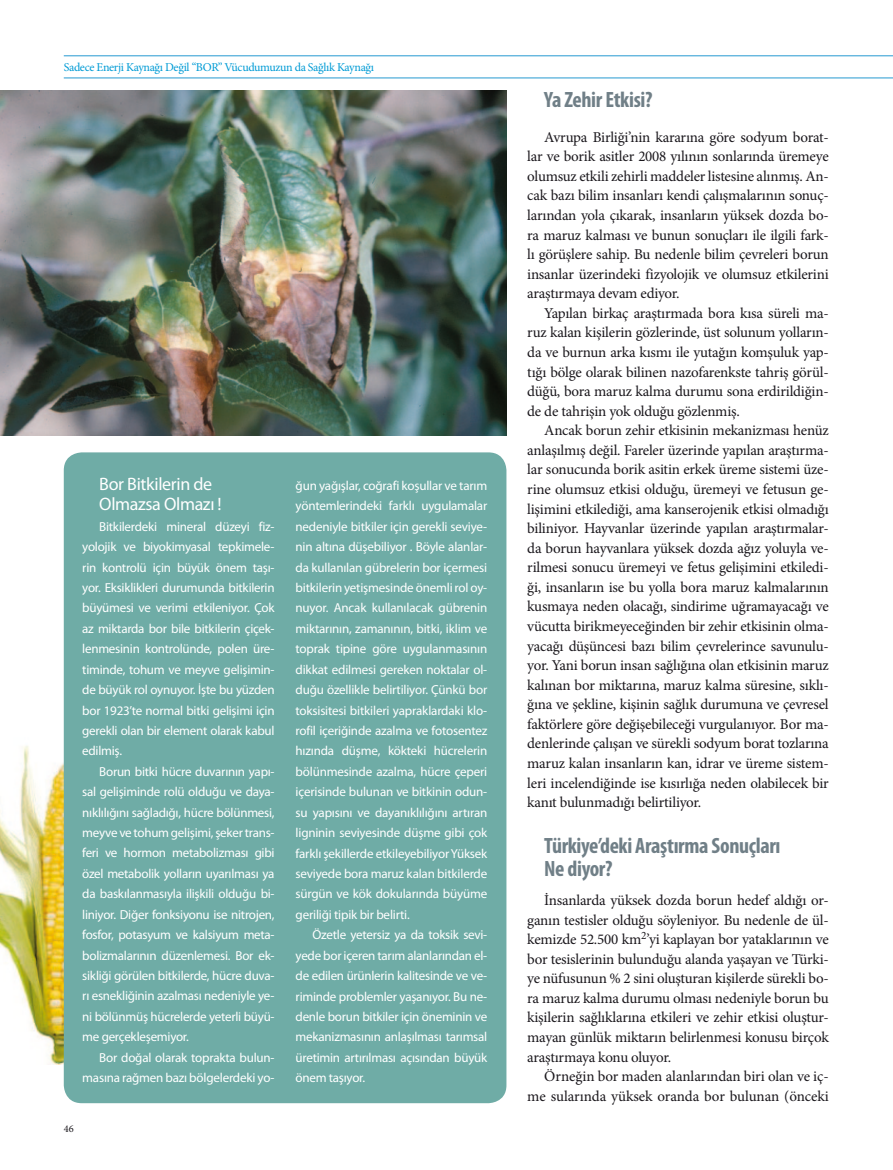
<style>
.page{position:relative;width:893px;height:1170px;background:#fff}
.page>*{position:absolute;margin:0;border:0;box-sizing:border-box;transform-origin:0 0}
.t1{font:700 condensed 22.2px/22.2px "Myriad Pro";letter-spacing:-.015em;color:#707f87}
.t2{font:18px/20.4px "Myriad Pro";letter-spacing:-.02em;color:#fff}
.t3{font:15px/19.5px "Minion Pro";letter-spacing:-.015em;color:#1a171c;text-align:justify}
.t4{font:13.05px/20.4px "Myriad Pro";letter-spacing:-.02em;color:#fff;text-align:justify}
.t5{font:12px "Minion Pro";letter-spacing:-.03em;color:#009bd5}
.t6{font:10.35px "Minion Pro";color:#1a171c}
</style>
<div class="page">
<img style="left:0;top:729px;width:64px;height:335px">
<hr style="left:64px;top:56px;width:829px;height:1px;background:#2699d1">
<hr style="left:64px;top:78px;width:829px;height:1px;background:#2699d1">
<img style="left:0;top:91px;width:506px;height:344px">
<div style="left:64px;top:452px;width:442px;height:651px;background:#6faca6;border-radius:18px"></div>
<p class="t5" style="left:64px;top:59px;width:312px">Sadece Enerji Kaynağı Değil “BOR” Vücudumuzun da Sağlık Kaynağı</p>
<p class="t2" style="left:99px;top:473px;width:124px">Bor Bitkilerin de<br>Olmazsa Olmazı !</p>
<p class="t4" style="left:82px;top:516px;width:194px;text-indent:17px">Bitkilerdeki mineral düzeyi fiz&shy;yolojik ve biyokimyasal tepkimele&shy;rin kontrolü için büyük önem taşı&shy;yor. Eksiklikleri durumunda bitkilerin büyümesi ve verimi etkileniyor. Çok az miktarda bor bile bitkilerin çiçek&shy;lenmesinin kontrolünde, polen üre&shy;timinde, tohum ve meyve gelişimin&shy;de büyük rol oynuyor. İşte bu yüzden bor 1923’te normal bitki gelişimi için gerekli olan bir element olarak kabul edilmiş.</p>
<p class="t4" style="left:82px;top:761px;width:194px;text-indent:17px">Borun bitki hücre duvarının yapı&shy;sal gelişiminde rolü olduğu ve daya&shy;nıklılığını sağladığı, hücre bölünmesi, meyve ve tohum gelişimi, şeker trans&shy;feri ve hormon metabolizması gibi özel metabolik yolların uyarılması ya da baskılanmasıyla ilişkili olduğu bi&shy;liniyor. Diğer fonksiyonu ise nitrojen, fosfor, potasyum ve kalsiyum meta&shy;bolizmalarının düzenlemesi. Bor ek&shy;sikliği görülen bitkilerde, hücre duva&shy;rı esnekliğinin azalması nedeniyle ye&shy;ni bölünmüş hücrelerde yeterli büyü&shy;me gerçekleşemiyor.</p>
<p class="t4" style="left:82px;top:1046px;width:194px;text-align:right">Bor doğal olarak toprakta bulun&shy;masına rağmen bazı bölgelerdeki yo-</p>
<p class="t6" style="left:64px;top:1121px;width:11px">46</p>
<p class="t4" style="left:296px;top:475px;width:193px">ğun yağışlar, coğrafi koşullar ve tarım yöntemlerindeki farklı uygulamalar nedeniyle bitkiler için gerekli seviye&shy;nin altına düşebiliyor . Böyle alanlar&shy;da kullanılan gübrelerin bor içermesi bitkilerin yetişmesinde önemli rol oy&shy;nuyor. Ancak kullanılacak gübrenin miktarının, zamanının, bitki, iklim ve toprak tipine göre uygulanmasının dikkat edilmesi gereken noktalar ol&shy;duğu özellikle belirtiliyor. Çünkü bor toksisitesi bitkileri yapraklardaki klo&shy;rofil içeriğinde azalma ve fotosentez hızında düşme, kökteki hücrelerin bölünmesinde azalma, hücre çeperi içerisinde bulunan ve bitkinin odun&shy;su yapısını ve dayanıklılığını artıran ligninin seviyesinde düşme gibi çok farklı şekillerde etkileyebiliyor Yüksek seviyede bora maruz kalan bitkilerde sürgün ve kök dokularında büyüme geriliği tipik bir belirti.</p>
<p class="t4" style="left:296px;top:924px;width:193px;text-indent:17px">Özetle yetersiz ya da toksik sevi&shy;yede bor içeren tarım alanlarından el&shy;de edilen ürünlerin kalitesinde ve ve&shy;riminde problemler yaşanıyor. Bu ne&shy;denle borun bitkiler için öneminin ve mekanizmasının anlaşılması tarımsal üretimin artırılması açısından büyük önem taşıyor.</p>
<h1 class="t1" style="left:544px;top:88px;width:110px">Ya Zehir Etkisi?</h1>
<p class="t3" style="left:527px;top:127px;width:303px;text-indent:17px">Avrupa Birliği’nin kararına göre sodyum borat&shy;lar ve borik asitler 2008 yılının sonlarında üremeye olumsuz etkili zehirli maddeler listesine alınmış. An&shy;cak bazı bilim insanları kendi çalışmalarının sonuç&shy;larından yola çıkarak, insanların yüksek dozda bo&shy;ra maruz kalması ve bunun sonuçları ile ilgili fark&shy;lı görüşlere sahip. Bu nedenle bilim çevreleri borun insanlar üzerindeki fizyolojik ve olumsuz etkilerini araştırmaya devam ediyor.</p>
<p class="t3" style="left:527px;top:303px;width:303px;text-indent:17px">Yapılan birkaç araştırmada bora kısa süreli ma&shy;ruz kalan kişilerin gözlerinde, üst solunum yolların&shy;da ve burnun arka kısmı ile yutağın komşuluk yap&shy;tığı bölge olarak bilinen nazofarenkste tahriş görül&shy;düğü, bora maruz kalma durumu sona erdirildiğin&shy;de de tahrişin yok olduğu gözlenmiş.</p>
<p class="t3" style="left:527px;top:421px;width:303px;text-indent:17px">Ancak borun zehir etkisinin mekanizması henüz anlaşılmış değil. Fareler üzerinde yapılan araştırma&shy;lar sonucunda borik asitin erkek üreme sistemi üze&shy;rine olumsuz etkisi olduğu, üremeyi ve fetusun ge&shy;lişimini etkilediği, ama kanserojenik etkisi olmadığı biliniyor. Hayvanlar üzerinde yapılan araştırmalar&shy;da borun hayvanlara yüksek dozda ağız yoluyla ve&shy;rilmesi sonucu üremeyi ve fetus gelişimini etkiledi&shy;ği, insanların ise bu yolla bora maruz kalmalarının kusmaya neden olacağı, sindirime uğramayacağı ve vücutta birikmeyeceğinden bir zehir etkisinin olma&shy;yacağı düşüncesi bazı bilim çevrelerince savunulu&shy;yor. Yani borun insan sağlığına olan etkisinin maruz kalınan bor miktarına, maruz kalma süresine, sıklı&shy;ğına ve şekline, kişinin sağlık durumuna ve çevresel faktörlere göre değişebileceği vurgulanıyor. Bor ma&shy;denlerinde çalışan ve sürekli sodyum borat tozlarına maruz kalan insanların kan, idrar ve üreme sistem&shy;leri incelendiğinde ise kısırlığa neden olabilecek bir kanıt bulunmadığı belirtiliyor.</p>
<h1 class="t1" style="left:544px;top:834px;width:238px">Türkiye’deki Araştırma Sonuçları<br>Ne diyor?</h1>
<p class="t3" style="left:527px;top:890px;width:303px;text-indent:17px">İnsanlarda yüksek dozda borun hedef aldığı or&shy;ganın testisler olduğu söyleniyor. Bu nedenle de ül&shy;kemizde 52.500 km<sup>2</sup>’yi kaplayan bor yataklarının ve bor tesislerinin bulunduğu alanda yaşayan ve Türki&shy;ye nüfusunun % 2 sini oluşturan kişilerde sürekli bo&shy;ra maruz kalma durumu olması nedeniyle borun bu kişilerin sağlıklarına etkileri ve zehir etkisi oluştur&shy;mayan günlük miktarın belirlenmesi konusu birçok araştırmaya konu oluyor.</p>
<p class="t3" style="left:527px;top:1066px;width:303px;text-align:right">Örneğin bor maden alanlarından biri olan ve iç&shy;me sularında yüksek oranda bor bulunan (önceki</p>
</div>
